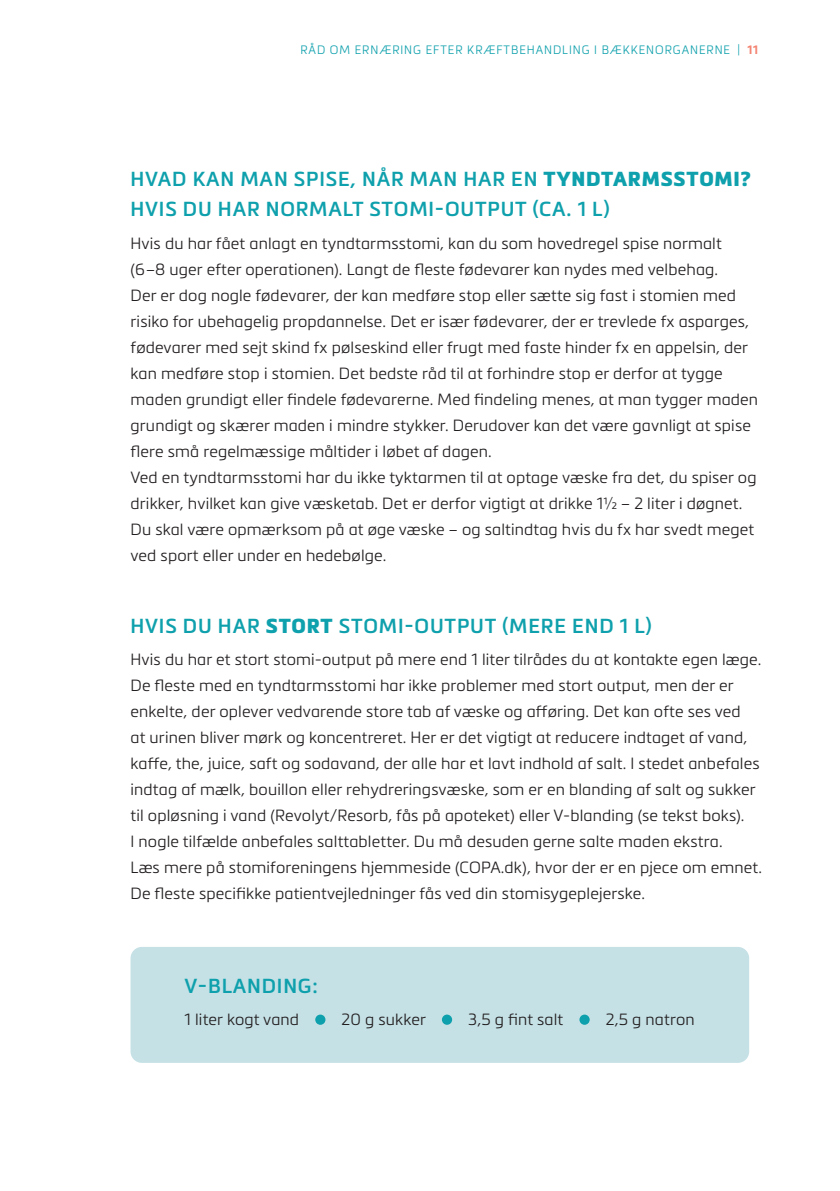
<style>
.page{position:relative;width:840px;height:1191px;background:#fff}
.page>*{position:absolute;margin:0;border:0;box-sizing:border-box;transform-origin:0 0}
.t1{font:600 20px/30px "Metronic Pro";letter-spacing:.04em;color:#0ea0ac}
.t2{font:300 16px/26px "Metronic Pro";letter-spacing:.01em;color:#231f20}
.t3{font:300 12px "Metronic Pro";letter-spacing:.08em;color:#0ea0ac}
.s1{font-weight:700;color:#f48472}
.s2{font-weight:900}
</style>
<div class="page">
<div style="left:130px;top:947px;width:618px;height:115px;background:#c5e1e6;border-radius:11px"></div>
<div style="left:315px;top:1014px;width:10px;height:10px;background:#0ea0ac;border-radius:50%"></div>
<div style="left:441px;top:1014px;width:11px;height:10px;background:#0ea0ac;border-radius:50%"></div>
<div style="left:579px;top:1014px;width:10px;height:10px;background:#0ea0ac;border-radius:50%"></div>
<p class="t3" style="left:300px;top:42px;width:459px">RÅD OM ERNÆRING EFTER KRÆFTBEHANDLING I BÆKKENORGANERNE | <span class="s1">11</span></p>
<p class="t1" style="left:130px;top:164px;width:621px">HVAD KAN MAN SPISE, NÅR MAN HAR EN <span class="s2">TYNDTARMSSTOMI?<br></span>HVIS DU HAR NORMALT STOMI-OUTPUT (CA. 1 L)</p>
<p class="t2" style="left:130px;top:229px;width:628px">Hvis du har fået anlagt en tyndtarmsstomi, kan du som hovedregel spise normalt (6–8 uger efter operationen). Langt de fleste fødevarer kan nydes med velbehag.<br>Der er dog nogle fødevarer, der kan medføre stop eller sætte sig fast i stomien med risiko for ubehagelig propdannelse. Det er især fødevarer, der er trevlede fx asparges, fødevarer med sejt skind fx pølseskind eller frugt med faste hinder fx en appelsin, der kan medføre stop i stomien. Det bedste råd til at forhindre stop er derfor at tygge maden grundigt eller findele fødevarerne. Med findeling menes, at man tygger maden grundigt og skærer maden i mindre stykker. Derudover kan det være gavnligt at spise flere små regelmæssige måltider i løbet af dagen.<br>Ved en tyndtarmsstomi har du ikke tyktarmen til at optage væske fra det, du spiser og drikker, hvilket kan give væsketab. Det er derfor vigtigt at drikke 1½ – 2 liter i døgnet.<br>Du skal være opmærksom på at øge væske – og saltindtag hvis du fx har svedt meget ved sport eller under en hedebølge.</p>
<p class="t1" style="left:130px;top:610px;width:522px">HVIS DU HAR <span class="s2">STORT</span> STOMI-OUTPUT (MERE END 1 L)</p>
<p class="t2" style="left:130px;top:645px;width:632px">Hvis du har et stort stomi-output på mere end 1 liter tilrådes du at kontakte egen læge.<br>De fleste med en tyndtarmsstomi har ikke problemer med stort output, men der er enkelte, der oplever vedvarende store tab af væske og afføring. Det kan ofte ses ved<br>at urinen bliver mørk og koncentreret. Her er det vigtigt at reducere indtaget af vand, kaffe, the, juice, saft og sodavand, der alle har et lavt indhold af salt. I stedet anbefales indtag af mælk, bouillon eller rehydreringsvæske, som er en blanding af salt og sukker til opløsning i vand (Revolyt/Resorb, fås på apoteket) eller V-blanding (se tekst boks).<br>I nogle tilfælde anbefales salttabletter. Du må desuden gerne salte maden ekstra.<br>Læs mere på stomiforeningens hjemmeside (COPA.dk), hvor der er en pjece om emnet.<br>De fleste specifikke patientvejledninger fås ved din stomisygeplejerske.</p>
<p class="t1" style="left:184px;top:970px;width:134px">V-BLANDING:</p>
<p class="t2" style="left:184px;top:1005px;width:116px">1 liter kogt vand</p>
<p class="t2" style="left:341px;top:1005px;width:86px">20 g sukker</p>
<p class="t2" style="left:468px;top:1005px;width:96px">3,5 g fint salt</p>
<p class="t2" style="left:605px;top:1005px;width:90px">2,5 g natron</p>
</div>
